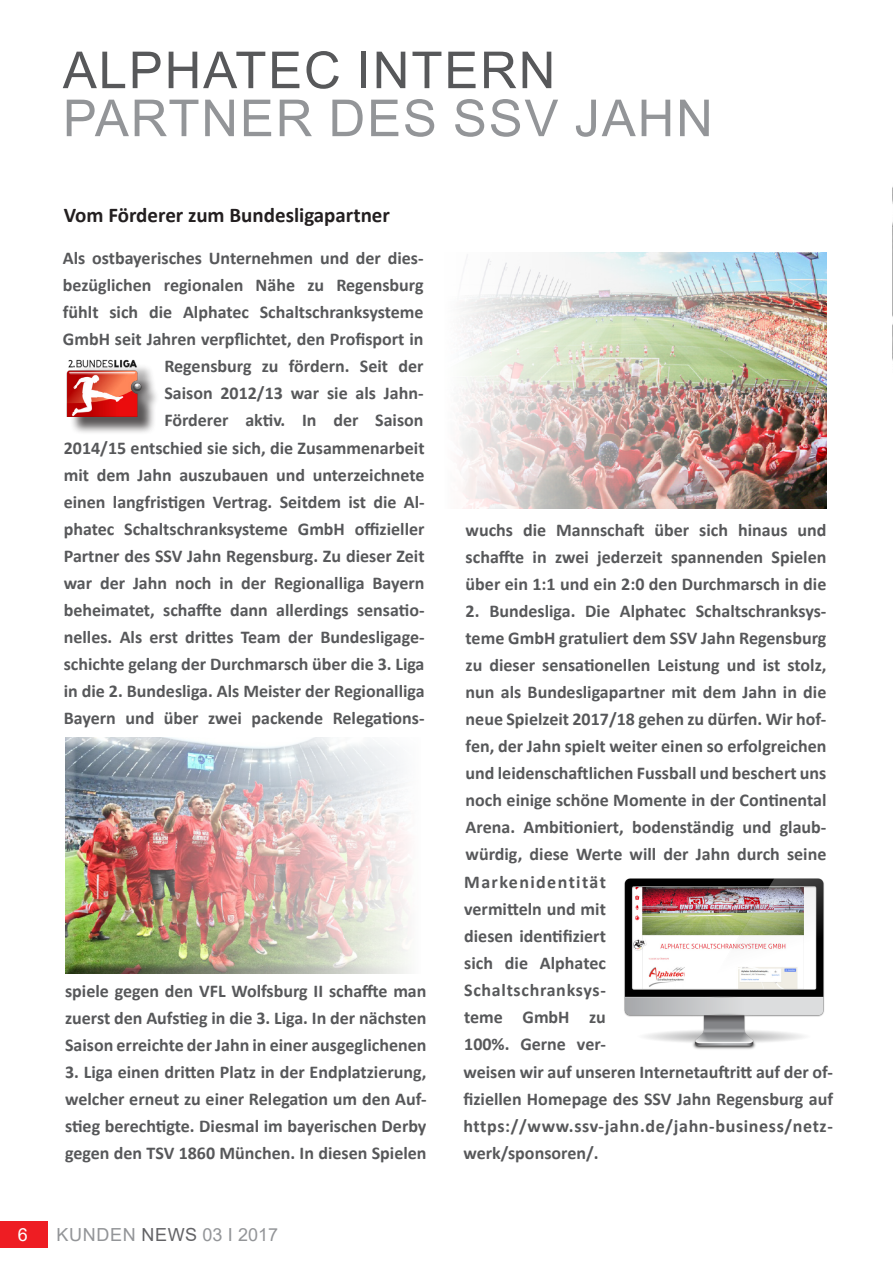
<style>
.page{position:relative;width:893px;height:1263px;background:#fff}
.page>*{position:absolute;margin:0;border:0;box-sizing:border-box;transform-origin:0 0}
.t1{font:51px "Arial";letter-spacing:.035em;color:#939598}
.t2{font:51px "Arial";letter-spacing:.035em;color:#57585a}
._10_pt_Basic_Paragra{font:700 21px "Calibri";color:#231f20}
._10_pt_Basic_Paragra-2{font:700 18px/27px "Calibri";color:#57585a;text-align:justify}
.t3{font:18px "Arial";letter-spacing:.035em;color:#939598}
.t4{font:18px "Arial";color:#fff}
.s1{color:#636366}
</style>
<div class="page">
<img style="left:624px;top:878px;width:200px;height:172px">
<div style="left:0;top:1221px;width:47px;height:26px;background:#ee1d23"></div>
<img style="left:892px;top:187px;width:1px;height:174px">
<div style="left:70px;top:363px;width:89px;height:72px;background:#231f20;opacity:.75"></div>
<img style="left:66px;top:360px;width:86px;height:56px">
<img style="left:459px;top:252px;width:367px;height:257px">
<div style="left:64px;top:737px;width:357px;height:247px;background:#231f20;opacity:.75"></div>
<p class="t4" style="left:18px;top:1222px;width:12px">6</p>
<p class="t2" style="left:63px;top:35px;width:494px">ALPHATEC INTERN</p>
<p class="t1" style="left:63px;top:83px;width:652px">PARTNER DES SSV JAHN</p>
<p class="_10_pt_Basic_Paragra" style="left:64px;top:200px;width:328px">Vom Förderer zum Bundesligapartner</p>
<p class="_10_pt_Basic_Paragra-2" style="left:63px;top:244px;width:362px">Als ostbayerisches Unternehmen und der dies&shy;bezüglichen regionalen Nähe zu Regensburg fühlt sich die Alphatec Schaltschranksysteme GmbH seit Jahren verpflichtet, den Profisport in</p>
<p class="_10_pt_Basic_Paragra-2" style="left:164px;top:352px;width:261px">Regensburg zu fördern. Seit der Saison 2012/13 war sie als Jahn-Förderer aktiv. In der Saison</p>
<p class="_10_pt_Basic_Paragra-2" style="left:64px;top:434px;width:362px">2014/15 entschied sie sich, die Zusammenarbeit mit dem Jahn auszubauen und unterzeichnete einen langfristigen Vertrag. Seitdem ist die Al&shy;phatec Schaltschranksysteme GmbH offizieller Partner des SSV Jahn Regensburg. Zu dieser Zeit war der Jahn noch in der Regionalliga Bayern beheimatet, schaffte dann allerdings sensatio&shy;nelles. Als erst drittes Team der Bundesligage&shy;schichte gelang der Durchmarsch über die 3. Liga in die 2. Bundesliga. Als Meister der Regionalliga Bayern und über zwei packende Relegations-</p>
<p class="_10_pt_Basic_Paragra-2" style="left:65px;top:977px;width:363px">spiele gegen den VFL Wolfsburg II schaffte man zuerst den Aufstieg in die 3. Liga. In der nächsten Saison erreichte der Jahn in einer ausgeglichenen</p>
<p class="_10_pt_Basic_Paragra-2" style="left:65px;top:1058px;width:363px">3. Liga einen dritten Platz in der Endplatzierung, welcher erneut zu einer Relegation um den Auf&shy;stieg berechtigte. Diesmal im bayerischen Derby gegen den TSV 1860 München. In diesen Spielen</p>
<p class="t3" style="left:57px;top:1223px;width:223px">KUNDEN <span class="s1">NEWS</span> 03 I 2017</p>
<p class="_10_pt_Basic_Paragra-2" style="left:466px;top:517px;width:362px">wuchs die Mannschaft über sich hinaus und schaffte in zwei jederzeit spannenden Spielen über ein 1:1 und ein 2:0 den Durchmarsch in die</p>
<p class="_10_pt_Basic_Paragra-2" style="left:466px;top:598px;width:362px">2. Bundesliga. Die Alphatec Schaltschranksys&shy;teme GmbH gratuliert dem SSV Jahn Regensburg zu dieser sensationellen Leistung und ist stolz, nun als Bundesligapartner mit dem Jahn in die neue Spielzeit 2017/18 gehen zu dürfen. Wir hof&shy;fen, der Jahn spielt weiter einen so erfolgreichen und leidenschaftlichen Fussball und beschert uns noch einige schöne Momente in der Continental Arena. Ambitioniert, bodenständig und glaub&shy;würdig, diese Werte will der Jahn durch seine</p>
<p class="_10_pt_Basic_Paragra-2" style="left:464px;top:868px;width:143px">Markenidentität vermitteln und mit diesen identifiziert sich die Alphatec Schaltschranksys&shy;teme GmbH zu 100%. Gerne ver-</p>
<p class="_10_pt_Basic_Paragra-2" style="left:463px;top:1058px;width:371px">weisen wir auf unseren Internetauftritt auf der of&shy;fiziellen Homepage des SSV Jahn Regensburg auf https://www.ssv-jahn.de/jahn-business/netz&shy;werk/sponsoren/.</p>
</div>
